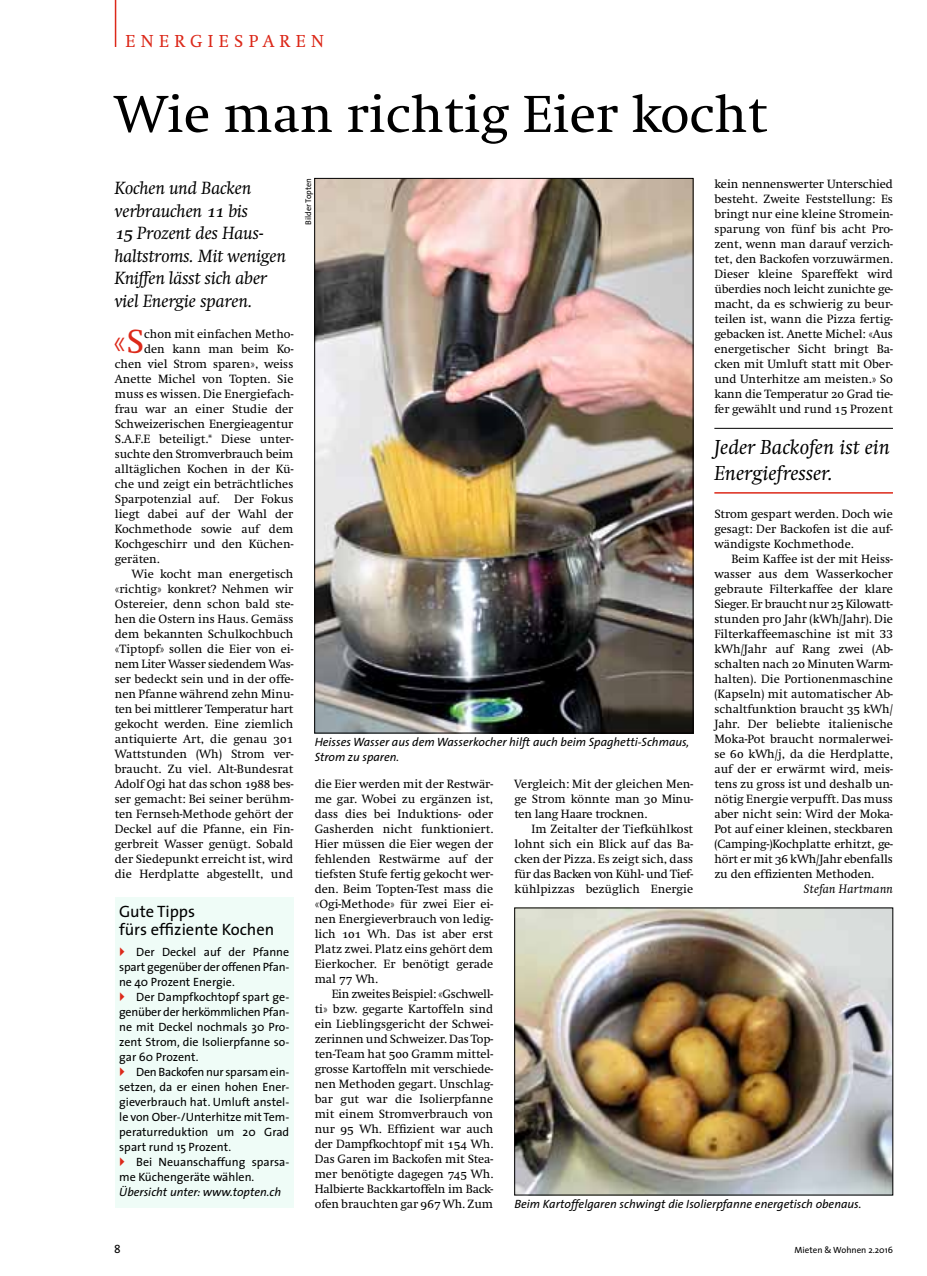
<style>
.page{position:relative;width:927px;height:1276px;background:#fff}
.page>*{position:absolute;margin:0;border:0;box-sizing:border-box;transform-origin:0 0}
.t1{font:54px "Swift";color:#000}
.t2{font:34.95px "Swift";color:#dc291a}
.t3{font:italic 21px/25.5px "Swift";color:#000}
.t4{font:italic 18px/22.5px "Swift Neue LT Pro";color:#000}
.t5{font:18px "Swift";letter-spacing:.3em;color:#dc291a}
.t6{font:16.5px/18px "The Sans";color:#000}
.t7{font:12.45px/15px "Swift";color:#000;text-align:justify}
.t8{font:italic 12.45px "Swift Neue LT Pro";letter-spacing:.02em;color:#000}
.t9{font:12px/15px "The Sans";color:#000;text-align:justify}
.t10{font:italic 12px/15px "The Sans";color:#000}
.t11{font:12px "The Sans Caps";color:#000}
.t12{font:9px "The Sans";color:#000}
.t13{font:8.25px "The Sans";color:#000}
.s1{font-family:"Swift SC";font-style:normal}
.s2{font-family:"Swift SC"}
</style>
<div class="page">
<hr style="left:115px;top:0;width:1px;height:47px;background:#dc291a">
<hr style="left:714px;top:428px;width:179px;height:1px;background:#000">
<hr style="left:714px;top:492px;width:179px;height:1px;background:#dc291a">
<div style="left:115px;top:897px;width:178px;height:311px;background:#effcf7"></div>
<img style="left:516px;top:910px;width:375px;height:283px">
<img style="left:316px;top:180px;width:375px;height:551px">
<h1 class="t5" style="left:125px;top:31px;width:200px">ENERGIESPAREN</h1>
<h2 class="t1" style="left:115px;top:85px;width:654px">Wie man richtig Eier kocht</h2>
<p class="t4" style="left:115px;top:177px;width:173px">Kochen und Backen verbrauchen <span class="s1">11</span> bis<br><span class="s1">15</span> Prozent des Haus&shy;haltstroms. Mit wenigen<br>Kniffen lässt sich aber viel Energie sparen.</p>
<p class="t2" style="left:113px;top:322px;width:32px">«S</p>
<p class="t7" style="left:144px;top:326px;width:151px">chon mit einfachen Metho-</p>
<p class="t7" style="left:714px;top:176px;width:180px">kein nennenswerter Unterschied besteht. Zweite Feststellung: Es bringt nur eine kleine Stromein&shy;sparung von fünf bis acht Pro&shy;zent, wenn man darauf verzich&shy;tet, den Backofen vorzuwärmen.<br>Dieser kleine Spareffekt wird überdies noch leicht zunichte ge&shy;macht, da es schwierig zu beur&shy;teilen ist, wann die Pizza fertig&shy;gebacken ist. Anette Michel: «Aus energetischer Sicht bringt Ba&shy;cken mit Umluft statt mit Ober&shy;und Unterhitze am meisten.» So kann die Temperatur <span class="s2">20</span> Grad tie&shy;fer gewählt und rund <span class="s2">15</span> Prozent</p>
<p class="t13" style="left:302px;top:225px;width:48px;rotate:-90deg">Bilder Topten</p>
<p class="t7" style="left:144px;top:341px;width:151px">den kann man beim Ko-</p>
<p class="t7" style="left:115px;top:356px;width:180px">chen viel Strom sparen», weiss</p>
<p class="t7" style="left:115px;top:371px;width:180px">Anette Michel von Topten. Sie</p>
<p class="t7" style="left:115px;top:386px;width:180px">muss es wissen. Die Energiefach-</p>
<p class="t7" style="left:115px;top:401px;width:180px">frau war an einer Studie der</p>
<p class="t7" style="left:115px;top:416px;width:180px">Schweizerischen Energieagentur</p>
<p class="t7" style="left:115px;top:431px;width:180px">S.A.F.E beteiligt.* Diese unter-</p>
<p class="t7" style="left:115px;top:446px;width:180px">suchte den Stromverbrauch beim</p>
<p class="t7" style="left:115px;top:461px;width:180px">alltäglichen Kochen in der Kü-</p>
<p class="t7" style="left:115px;top:476px;width:180px">che und zeigt ein beträchtliches</p>
<p class="t7" style="left:115px;top:491px;width:180px">Sparpotenzial auf. Der Fokus</p>
<p class="t7" style="left:115px;top:506px;width:180px">liegt dabei auf der Wahl der</p>
<p class="t7" style="left:115px;top:521px;width:180px">Kochmethode sowie auf dem</p>
<p class="t7" style="left:115px;top:536px;width:180px">Kochgeschirr und den Küchen-</p>
<p class="t7" style="left:115px;top:551px;width:46px">geräten.</p>
<p class="t7" style="left:115px;top:566px;width:180px;text-indent:17px">Wie kocht man energetisch «richtig» konkret? Nehmen wir Ostereier, denn schon bald ste&shy;hen die Ostern ins Haus. Gemäss dem bekannten Schulkochbuch «Tiptopf» sollen die Eier von ei&shy;nem Liter Wasser siedendem Was&shy;ser bedeckt sein und in der offe&shy;nen Pfanne während zehn Minu&shy;ten bei mittlerer Temperatur hart gekocht werden. Eine ziemlich antiquierte Art, die genau <span class="s2">301<br></span>Wattstunden (Wh) Strom ver&shy;braucht. Zu viel. Alt-Bundesrat Adolf Ogi hat das schon <span class="s2">1988</span> bes&shy;ser gemacht: Bei seiner berühm&shy;ten Fernseh-Methode gehört der Deckel auf die Pfanne, ein Fin&shy;gerbreit Wasser genügt. Sobald der Siedepunkt erreicht ist, wird die Herdplatte abgestellt, und</p>
<p class="t3" style="left:714px;top:435px;width:177px">Jeder Backofen ist ein<br>Energiefresser.</p>
<p class="t7" style="left:714px;top:506px;width:180px">Strom gespart werden. Doch wie gesagt: Der Backofen ist die auf&shy;wändigste Kochmethode.</p>
<p class="t7" style="left:714px;top:551px;width:180px;text-indent:17px">Beim Kaffee ist der mit Heiss&shy;wasser aus dem Wasserkocher gebraute Filterkaffee der klare Sieger. Er braucht nur <span class="s2">25</span> Kilowatt&shy;stunden pro Jahr (kWh/Jahr). Die Filterkaffeemaschine ist mit 33 kWh/Jahr auf Rang zwei (Ab&shy;schalten nach <span class="s2">20</span> Minuten Warm&shy;halten). Die Portionenmaschine (Kapseln) mit automatischer Ab&shy;schaltfunktion braucht <span class="s2">35</span> kWh/ Jahr. Der beliebte italienische Moka-Pot braucht normalerwei&shy;se <span class="s2">60</span> kWh/j, da die Herdplatte, auf der er erwärmt wird, meis&shy;tens zu gross ist und deshalb un&shy;nötig Energie verpufft. Das muss aber nicht sein: Wird der Moka-Pot auf einer kleinen, steckbaren (Camping-)Kochplatte erhitzt, ge&shy;hört er mit <span class="s2">36</span> kWh/Jahr ebenfalls zu den effizienten Methoden.</p>
<p class="t8" style="left:804px;top:881px;width:91px">Stefan Hartmann</p>
<p class="t10" style="left:315px;top:734px;width:376px">Heisses Wasser aus dem Wasserkocher hilft auch beim Spaghetti-Schmaus,<br>Strom zu sparen.</p>
<p class="t7" style="left:315px;top:776px;width:180px">die Eier werden mit der Restwär&shy;me gar. Wobei zu ergänzen ist, dass dies bei Induktions- oder Gasherden nicht funktioniert.<br>Hier müssen die Eier wegen der fehlenden Restwärme auf der tiefsten Stufe fertig gekocht wer&shy;den. Beim Topten-Test mass die «Ogi-Methode» für zwei Eier ei&shy;nen Energieverbrauch von ledig&shy;lich <span class="s2">101</span> Wh. Das ist aber erst Platz zwei. Platz eins gehört dem Eierkocher. Er benötigt gerade mal <span class="s2">77</span> Wh.</p>
<p class="t7" style="left:315px;top:986px;width:180px;text-indent:17px">Ein zweites Beispiel: «Gschwell&shy;ti» bzw. gegarte Kartoffeln sind ein Lieblingsgericht der Schwei&shy;zerinnen und Schweizer. Das Top&shy;ten-Team hat <span class="s2">500</span> Gramm mittel&shy;grosse Kartoffeln mit verschiede&shy;nen Methoden gegart. Unschlag&shy;bar gut war die Isolierpfanne mit einem Stromverbrauch von nur <span class="s2">95</span> Wh. Effizient war auch der Dampfkochtopf mit <span class="s2">154</span> Wh.<br>Das Garen im Backofen mit Stea&shy;mer benötigte dagegen <span class="s2">745</span> Wh.<br>Halbierte Backkartoffeln im Back&shy;ofen brauchten gar <span class="s2">967</span> Wh. Zum</p>
<p class="t7" style="left:514px;top:776px;width:180px">Vergleich: Mit der gleichen Men&shy;ge Strom könnte man <span class="s2">30</span> Minu&shy;ten lang Haare trocknen.</p>
<p class="t7" style="left:514px;top:821px;width:180px;text-indent:17px">Im Zeitalter der Tiefkühlkost lohnt sich ein Blick auf das Ba&shy;cken der Pizza. Es zeigt sich, dass für das Backen von Kühl- und Tief&shy;kühlpizzas bezüglich Energie</p>
<h3 class="t6" style="left:119px;top:901px;width:157px">Gute Tipps<br>fürs effiziente Kochen</h3>
<p class="t9" style="left:119px;top:944px;width:172px;text-indent:17px">Der Deckel auf der Pfanne spart gegenüber der offenen Pfan&shy;ne 40 Prozent Energie.</p>
<p class="t9" style="left:119px;top:989px;width:170px;text-indent:17px">Der Dampfkochtopf spart ge&shy;genüber der herkömmlichen Pfan&shy;ne mit Deckel nochmals 30 Pro&shy;zent Strom, die Isolierpfanne so&shy;gar 60 Prozent.</p>
<p class="t9" style="left:119px;top:1064px;width:172px;text-indent:17px">Den Backofen nur sparsam ein&shy;setzen, da er einen hohen Ener&shy;gieverbrauch hat. Umluft anstel&shy;le von Ober-/Unterhitze mit Tem&shy;peraturreduktion um 20 Grad spart rund 15 Prozent.</p>
<p class="t9" style="left:119px;top:1154px;width:170px;text-indent:17px">Bei Neuanschaffung sparsa&shy;me Küchengeräte wählen.</p>
<p class="t10" style="left:119px;top:1184px;width:164px">Übersicht unter: www.topten.ch</p>
<p class="t10" style="left:514px;top:1196px;width:349px">Beim Kartoffelgaren schwingt die Isolierpfanne energetisch obenaus.</p>
<p class="t11" style="left:114px;top:1239px;width:8px">8</p>
<p class="t12" style="left:795px;top:1242px;width:100px">Mieten &amp; Wohnen 2.2016</p>
</div>
